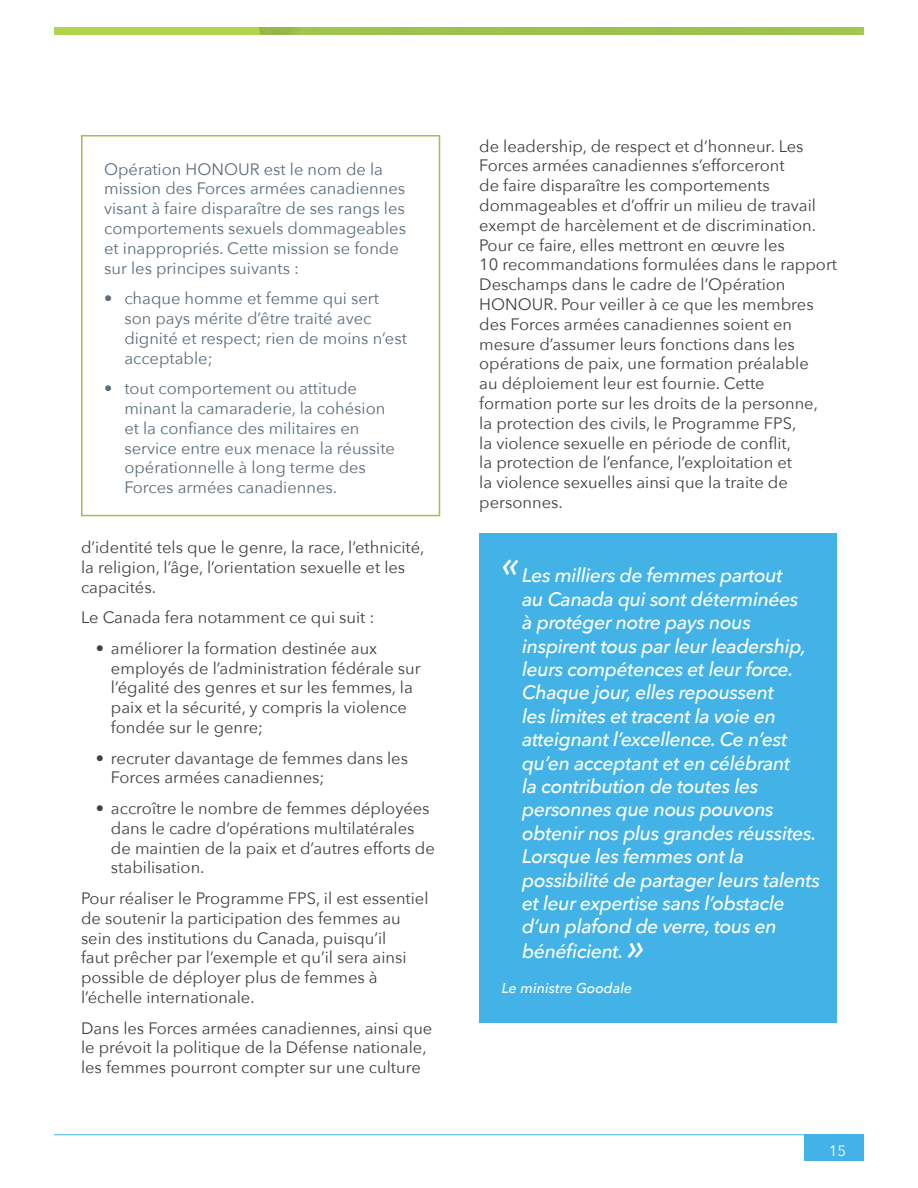
<style>
.page{position:relative;width:918px;height:1188px;background:#fff}
.page>*{position:absolute;margin:0;border:0;box-sizing:border-box;transform-origin:0 0}
.t1{font:italic 500 19.5px/23.4px "Avenir Next";letter-spacing:-.02em;color:#fff}
.t2{font:16.5px/19.8px "Avenir Next";color:#414042}
.t3{font:16.5px/19.8px "Avenir Next";color:#5b6d79}
.t4{font:15px "Avenir Next";color:#fff}
.t5{font:italic 500 14.25px "Avenir Next";color:#fff}
.s1{font-size:35.25px}
</style>
<div class="page">
<img style="left:54px;top:27px;width:810px;height:8px">
<div style="left:805px;top:1134px;width:59px;height:27px;background:#43b3e7"></div>
<hr style="left:54px;top:1134px;width:755px;height:1px;background:#43b3e7">
<div style="left:81px;top:135px;width:359px;height:381px;border:2px solid #9ec24f"></div>
<div style="left:479px;top:534px;width:358px;height:489px;background:#43b3e7"></div>
<p class="t3" style="left:104px;top:158px;width:303px">Opération HONOUR est le nom de la mission des Forces armées canadiennes visant à faire disparaître de ses rangs les comportements sexuels dommageables et inappropriés. Cette mission se fonde sur les principes suivants :</p>
<p class="t3" style="left:124px;top:288px;width:284px;text-indent:-20px">• chaque homme et femme qui sert son pays mérite d’être traité avec dignité et respect; rien de moins n’est acceptable;</p>
<p class="t3" style="left:124px;top:378px;width:272px;text-indent:-20px">• tout comportement ou attitude minant la camaraderie, la cohésion et la confiance des militaires en service entre eux menace la réussite opérationnelle à long terme des<br>Forces armées canadiennes.</p>
<p class="t2" style="left:81px;top:537px;width:345px">d’identité tels que le genre, la race, l’ethnicité, la religion, l’âge, l’orientation sexuelle et les capacités.</p>
<p class="t2" style="left:81px;top:607px;width:295px">Le Canada fera notamment ce qui suit :</p>
<p class="t2" style="left:111px;top:638px;width:311px;text-indent:-15px">• améliorer la formation destinée aux employés de l’administration fédérale sur l’égalité des genres et sur les femmes, la paix et la sécurité, y compris la violence fondée sur le genre;</p>
<p class="t2" style="left:111px;top:747px;width:299px;text-indent:-15px">• recruter davantage de femmes dans les<br>Forces armées canadiennes;</p>
<p class="t2" style="left:111px;top:798px;width:325px;text-indent:-15px">• accroître le nombre de femmes déployées dans le cadre d’opérations multilatérales de maintien de la paix et d’autres efforts de stabilisation.</p>
<p class="t2" style="left:81px;top:888px;width:349px">Pour réaliser le Programme FPS, il est essentiel de soutenir la participation des femmes au sein des institutions du Canada, puisqu’il<br>faut prêcher par l’exemple et qu’il sera ainsi possible de déployer plus de femmes à l’échelle internationale.</p>
<p class="t2" style="left:81px;top:1017px;width:353px">Dans les Forces armées canadiennes, ainsi que le prévoit la politique de la Défense nationale, les femmes pourront compter sur une culture</p>
<p class="t2" style="left:479px;top:135px;width:359px">de leadership, de respect et d’honneur. Les Forces armées canadiennes s’efforceront<br>de faire disparaître les comportements dommageables et d’offrir un milieu de travail exempt de harcèlement et de discrimination.<br>Pour ce faire, elles mettront en œuvre les<br>10 recommandations formulées dans le rapport Deschamps dans le cadre de l’Opération HONOUR. Pour veiller à ce que les membres des Forces armées canadiennes soient en mesure d’assumer leurs fonctions dans les opérations de paix, une formation préalable<br>au déploiement leur est fournie. Cette formation porte sur les droits de la personne,<br>la protection des civils, le Programme FPS,<br>la violence sexuelle en période de conflit,<br>la protection de l’enfance, l’exploitation et<br>la violence sexuelles ainsi que la traite de personnes.</p>
<p class="t1" style="left:522px;top:563px;width:299px;text-indent:-20px"><sup>«</sup>Les milliers de femmes partout<br>au Canada qui sont déterminées<br>à protéger notre pays nous inspirent tous par leur leadership, leurs compétences et leur force.<br>Chaque jour, elles repoussent<br>les limites et tracent la voie en atteignant l’excellence. Ce n’est qu’en acceptant et en célébrant<br>la contribution de toutes les personnes que nous pouvons obtenir nos plus grandes réussites.<br>Lorsque les femmes ont la possibilité de partager leurs talents et leur expertise sans l’obstacle d’un plafond de verre, tous en bénéficient. <span class="s1">»</span></p>
<p class="t5" style="left:502px;top:976px;width:132px">Le ministre Goodale</p>
<p class="t4" style="left:829px;top:1138px;width:19px">15</p>
</div>
